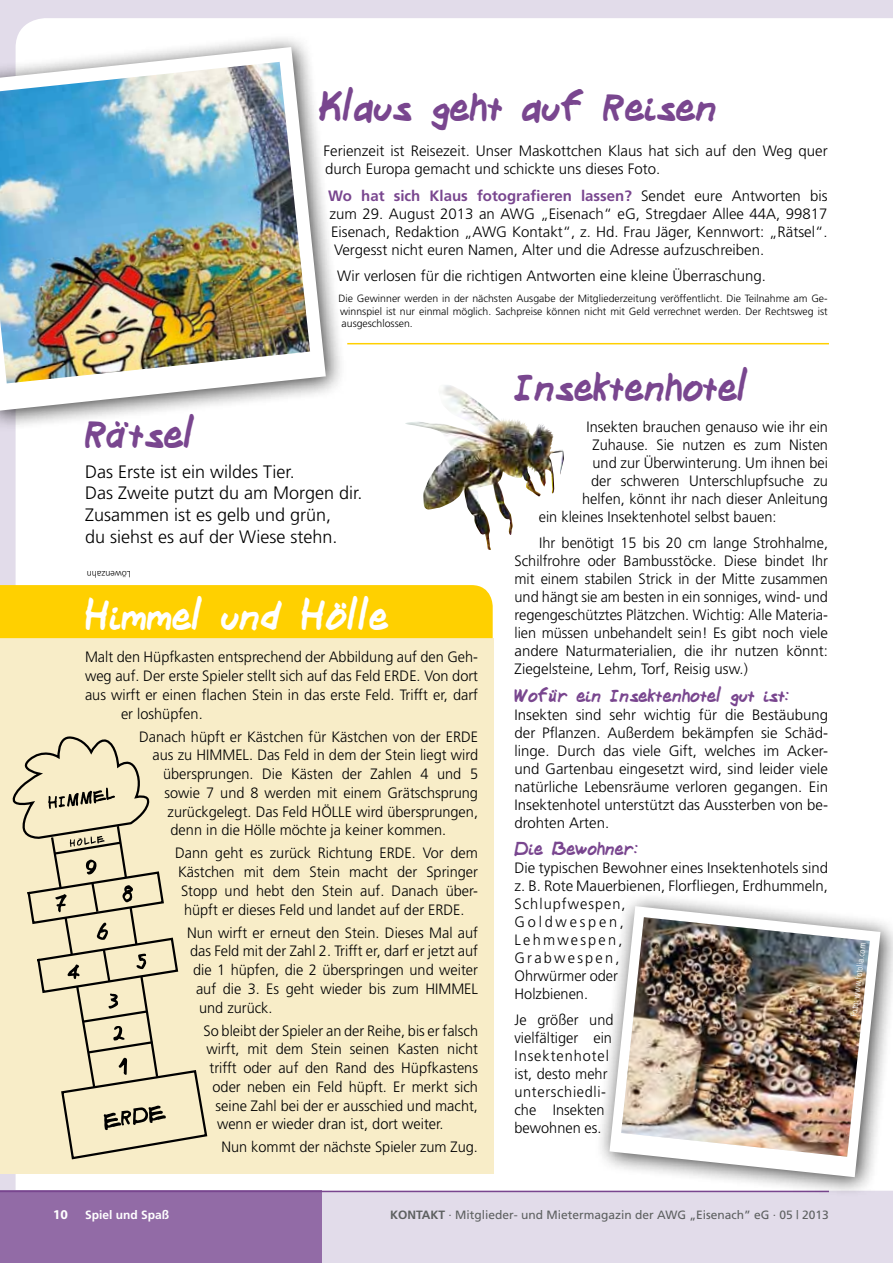
<style>
.page{position:relative;width:893px;height:1263px;background:#e2dcea}
.page>*{position:absolute;margin:0;border:0;box-sizing:border-box;transform-origin:0 0}
.t1{font:500 45px "Middle School Sucks";color:#79468f}
.t2{font:500 45px "Middle School Sucks";color:#fff}
.t3{font:500 21px "Middle School Sucks";color:#79468f}
.t4{font:300 18px/21.6px "Frutiger";color:#000}
.t5{font:300 15px/18px "Frutiger";color:#000}
.t6{font:700 15px "Frutiger";color:#79468f}
.t7{font:700 13.5px "Myriad Pro";color:#fff}
.t8{font:12px "Frutiger";color:#5d6060}
.t9{font:700 12px "Frutiger";color:#fff}
.t10{font:300 10.5px/12.6px "Frutiger";color:#000;text-align:justify}
.t11{font:300 condensed 9px "Frutiger";color:#fff}
.t12{font:300 9px "Frutiger";color:#000}
.s1{font-weight:300;color:#000}
.s2{font-weight:700}
</style>
<div class="page">
<div style="left:16px;top:18px;width:877px;height:1173px;background:#fff"></div>
<div style="left:0;top:1191px;width:321px;height:72px;background:#926ba6"></div>
<hr style="left:0;top:1191px;width:829px;height:1px;background:#79468f">
<div style="left:0;top:638px;width:493px;height:536px;background:#f8edc8"></div>
<div style="left:0;top:585px;width:493px;height:53px;background:#ffd000"></div>
<div style="left:0;top:33px;width:346px;height:399px;background:#000;opacity:.75"></div>
<svg style="left:0;top:47px;width:326px;height:364px;background:#e5e5e5"></svg>
<img style="left:0;top:62px;width:310px;height:321px">
<div style="left:595px;top:892px;width:298px;height:306px;background:#000;opacity:.75"></div>
<svg style="left:609px;top:906px;width:271px;height:271px;background:#e3e3e3"></svg>
<img style="left:621px;top:917px;width:249px;height:240px">
<img style="left:405px;top:385px;width:149px;height:165px">
<hr style="left:347px;top:343px;width:482px;height:1px;background:#ffd000">
<svg style="left:12px;top:736px;width:196px;height:424px"></svg>
<h1 class="t1" style="left:319px;top:85px;width:400px">Klaus geht auf Reisen</h1>
<p class="t5" style="left:324px;top:142px;width:506px">Ferienzeit ist Reisezeit. Unser Maskottchen Klaus hat sich auf den Weg quer durch Europa gemacht und schickte uns dieses Foto.</p>
<p class="t6" style="left:328px;top:187px;width:501px">Wo hat sich Klaus fotografieren lassen? <span class="s1">Sendet eure Antworten bis</span></p>
<p class="t5" style="left:330px;top:204px;width:499px">zum 29. August 2013 an AWG „Eisenach“ eG, Stregdaer Allee 44A, 99817</p>
<p class="t5" style="left:331px;top:222px;width:498px">Eisenach, Redaktion „AWG Kontakt“, z. Hd. Frau Jäger, Kennwort: „Rätsel“.</p>
<p class="t5" style="left:334px;top:240px;width:432px">Vergesst nicht euren Namen, Alter und die Adresse aufzuschreiben.</p>
<p class="t5" style="left:337px;top:267px;width:430px">Wir verlosen für die richtigen Antworten eine kleine Überraschung.</p>
<p class="t10" style="left:339px;top:292px;width:491px">Die Gewinner werden in der nächsten Ausgabe der Mitgliederzeitung veröffentlicht. Die Teilnahme am Ge&shy;winnspiel ist nur einmal möglich. Sachpreise können nicht mit Geld verrechnet werden. Der Rechtsweg ist ausgeschlossen.</p>
<h1 class="t1" style="left:514px;top:365px;width:235px">Insektenhotel</h1>
<p class="t5" style="left:586px;top:418px;width:243px">Insekten brauchen genauso wie ihr ein</p>
<p class="t5" style="left:592px;top:436px;width:237px">Zuhause. Sie nutzen es zum Nisten</p>
<p class="t5" style="left:592px;top:454px;width:237px">und zur Überwinterung. Um ihnen bei</p>
<p class="t5" style="left:591px;top:472px;width:238px">der schweren Unterschlupfsuche zu</p>
<p class="t5" style="left:582px;top:490px;width:247px">helfen, könnt ihr nach dieser Anleitung</p>
<p class="t5" style="left:539px;top:508px;width:239px">ein kleines Insektenhotel selbst bauen:</p>
<p class="t5" style="left:514px;top:534px;width:315px;text-align:justify;text-indent:25px">Ihr benötigt 15 bis 20 cm lange Strohhalme, Schilfrohre oder Bambusstöcke. Diese bindet Ihr mit einem stabilen Strick in der Mitte zusammen und hängt sie am besten in ein sonniges, wind- und regengeschütztes Plätzchen. Wichtig: Alle Materia&shy;lien müssen unbehandelt sein! Es gibt noch viele andere Naturmaterialien, die ihr nutzen könnt:<br>Ziegelsteine, Lehm, Torf, Reisig usw.)</p>
<h2 class="t3" style="left:514px;top:685px;width:276px">Wofür ein Insektenhotel gut ist:</h2>
<p class="t5" style="left:514px;top:705px;width:315px;text-align:justify">Insekten sind sehr wichtig für die Bestäubung der Pflanzen. Außerdem bekämpfen sie Schäd&shy;linge. Durch das viele Gift, welches im Acker&shy;und Gartenbau eingesetzt wird, sind leider viele natürliche Lebensräume verloren gegangen. Ein Insektenhotel unterstützt das Aussterben von be&shy;drohten Arten.</p>
<h2 class="t3" style="left:514px;top:838px;width:125px">Die Bewohner:</h2>
<p class="t5" style="left:514px;top:859px;width:315px">Die typischen Bewohner eines Insektenhotels sind z. B. Rote Mauerbienen, Florfliegen, Erdhummeln,<br>Schlupfwespen,<br>Goldwespen,<br>Lehmwespen,<br>Grabwespen,<br>Ohrwürmer oder<br>Holzbienen.</p>
<p class="t5" style="left:514px;top:1011px;width:100px">Je größer und vielfältiger ein<br>Insektenhotel ist, desto mehr unterschiedli&shy;che Insekten bewohnen es.</p>
<h1 class="t1" style="left:85px;top:411px;width:112px">Rätsel</h1>
<p class="t4" style="left:85px;top:461px;width:279px">Das Erste ist ein wildes Tier.<br>Das Zweite putzt du am Morgen dir.<br>Zusammen ist es gelb und grün,<br>du siehst es auf der Wiese stehn.</p>
<p class="t12" style="left:131px;top:579px;width:46px;rotate:-180deg">Löwenzahn</p>
<h1 class="t2" style="left:85px;top:593px;width:305px">Himmel und Hölle</h1>
<p class="t5" style="left:85px;top:648px;width:395px">Malt den Hüpfkasten entsprechend der Abbildung auf den Geh-</p>
<p class="t5" style="left:85px;top:667px;width:395px">weg auf. Der erste Spieler stellt sich auf das Feld ERDE. Von dort</p>
<p class="t5" style="left:85px;top:686px;width:394px">aus wirft er einen flachen Stein in das erste Feld. Trifft er, darf</p>
<p class="t5" style="left:121px;top:704px;width:83px">er loshüpfen.</p>
<p class="t5" style="left:139px;top:727px;width:341px">Danach hüpft er Kästchen für Kästchen von der ERDE</p>
<p class="t5" style="left:153px;top:746px;width:327px">aus zu HIMMEL. Das Feld in dem der Stein liegt wird</p>
<p class="t5" style="left:163px;top:765px;width:317px">übersprungen. Die Kästen der Zahlen 4 und 5</p>
<p class="t5" style="left:165px;top:784px;width:315px">sowie 7 und 8 werden mit einem Grätschsprung</p>
<p class="t5" style="left:168px;top:802px;width:312px">zurückgelegt. Das Feld HÖLLE wird übersprungen,</p>
<p class="t5" style="left:171px;top:821px;width:277px">denn in die Hölle möchte ja keiner kommen.</p>
<p class="t5" style="left:175px;top:844px;width:305px;line-height:18.8px;text-align:center">Dann geht es zurück Richtung ERDE. Vor dem Kästchen mit dem Stein macht der Springer Stopp und hebt den Stein auf. Danach über&shy;hüpft er dieses Feld und landet auf der ERDE.</p>
<p class="t5" style="left:187px;top:923px;width:293px">Nun wirft er erneut den Stein. Dieses Mal auf</p>
<p class="t5" style="left:190px;top:942px;width:289px">das Feld mit der Zahl 2. Trifft er, darf er jetzt auf</p>
<p class="t5" style="left:193px;top:961px;width:287px">die 1 hüpfen, die 2 überspringen und weiter</p>
<p class="t5" style="left:196px;top:980px;width:283px">auf die 3. Es geht wieder bis zum HIMMEL</p>
<p class="t5" style="left:199px;top:998px;width:75px">und zurück.</p>
<p class="t5" style="left:204px;top:1021px;width:276px">So bleibt der Spieler an der Reihe, bis er falsch</p>
<p class="t5" style="left:207px;top:1040px;width:273px">wirft, mit dem Stein seinen Kasten nicht</p>
<p class="t5" style="left:210px;top:1059px;width:270px">trifft oder auf den Rand des Hüpfkastens</p>
<p class="t5" style="left:212px;top:1078px;width:267px">oder neben ein Feld hüpft. Er merkt sich</p>
<p class="t5" style="left:215px;top:1096px;width:264px">seine Zahl bei der er ausschied und macht,</p>
<p class="t5" style="left:217px;top:1115px;width:228px">wenn er wieder dran ist, dort weiter.</p>
<p class="t5" style="left:221px;top:1138px;width:258px">Nun kommt der nächste Spieler zum Zug.</p>
<p class="t7" style="left:53px;top:1206px;width:16px">10</p>
<p class="t9" style="left:85px;top:1208px;width:86px">Spiel und Spaß</p>
<p class="t8" style="left:390px;top:1208px;width:440px"><span class="s2">KONTAKT</span> · Mitglieder- und Mietermagazin der AWG „Eisenach” eG · 05 | 2013</p>
<p class="t11" style="left:849px;top:1016px;width:76px;rotate:-83deg">Foto: www.fotolia.com</p>
</div>
